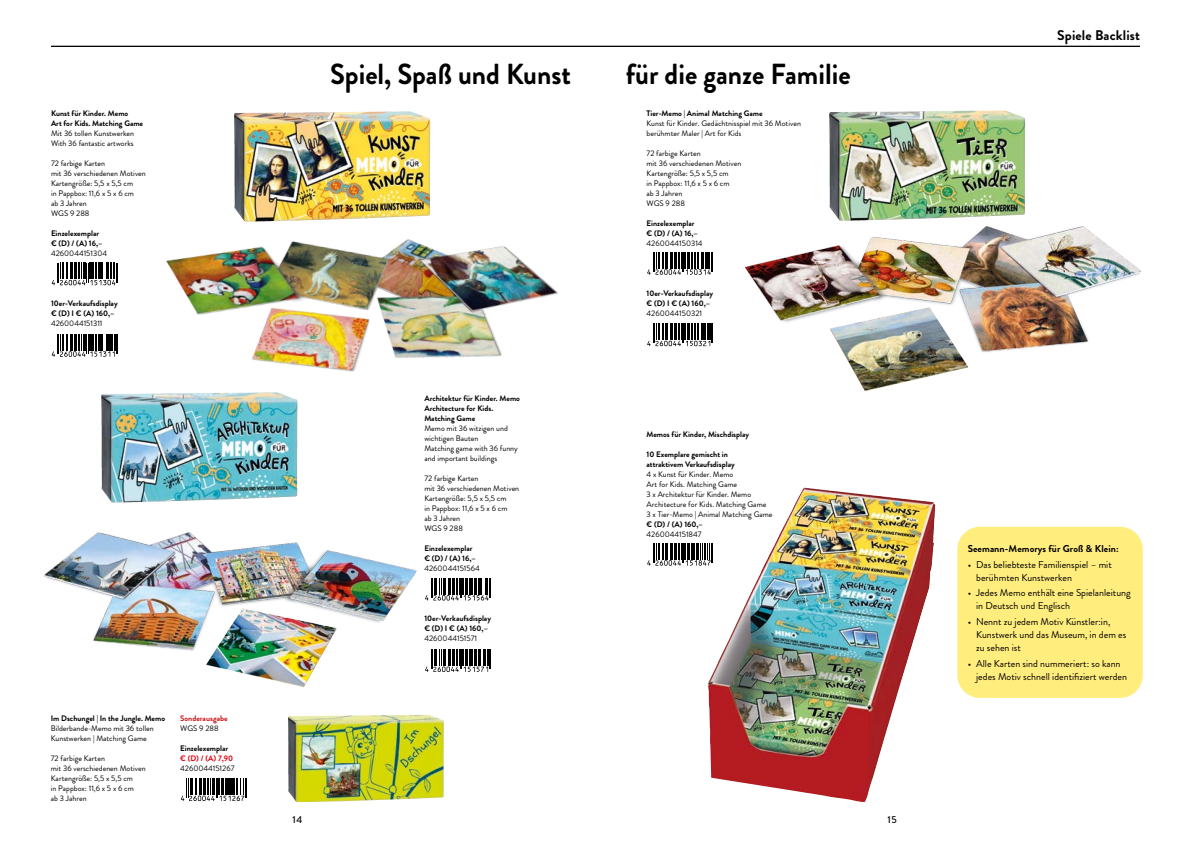
<style>
.page{position:relative;width:1191px;height:842px;background:#fff}
.page>*{position:absolute;margin:0;border:0;box-sizing:border-box;transform-origin:0 0}
.t1{font:700 29px "Brandon Grotesque";color:#000;scale:.95 1}
.t2{font:700 14px "Brandon Grotesque";letter-spacing:.01em;color:#000}
.t3{font:10px/13px "Brandon Grotesque";color:#000}
.t4{font:700 10px "Brandon Grotesque";letter-spacing:.005em;color:#000}
.t5{font:500 10px "Brandon Grotesque";color:#000}
.t6{font:8px/10px "Brandon Grotesque";color:#000}
.t7{font:700 8px/10px "Brandon Grotesque";color:#000}
.t8{font:700 8px "Brandon Grotesque";color:#cd1719}
.t9{font:700 8px "Brandon Grotesque";color:#e30613}
</style>
<div class="page">
<img style="left:288px;top:715px;width:156px;height:87px">
<svg style="left:52px;top:263px;width:66px;height:22px"></svg>
<svg style="left:52px;top:334px;width:66px;height:23px"></svg>
<img style="left:166px;top:211px;width:392px;height:161px">
<hr style="left:51px;top:46px;width:544px;height:1px;background:#000">
<img style="left:233px;top:111px;width:197px;height:111px">
<svg style="left:425px;top:578px;width:66px;height:22px"></svg>
<svg style="left:425px;top:650px;width:66px;height:22px"></svg>
<img style="left:101px;top:392px;width:196px;height:111px">
<svg style="left:181px;top:779px;width:66px;height:22px"></svg>
<img style="left:44px;top:532px;width:373px;height:155px">
<img style="left:829px;top:110px;width:196px;height:90px">
<div style="left:957px;top:527px;width:185px;height:171px;background:#ffed7e;border-radius:23px"></div>
<hr style="left:595px;top:46px;width:545px;height:1px;background:#000">
<img style="left:708px;top:487px;width:228px;height:315px">
<svg style="left:647px;top:252px;width:66px;height:23px"></svg>
<svg style="left:647px;top:324px;width:66px;height:22px"></svg>
<svg style="left:647px;top:543px;width:66px;height:23px"></svg>
<img style="left:744px;top:200px;width:398px;height:192px">
<p class="t7" style="left:51px;top:109px;width:94px">Kunst für Kinder. Memo<br>Art for Kids. Matching Game</p>
<p class="t6" style="left:51px;top:129px;width:85px">Mit 36 tollen Kunstwerken<br>With 36 fantastic artworks</p>
<p class="t6" style="left:51px;top:159px;width:96px">72 farbige Karten<br>mit 36 verschiedenen Motiven<br>Kartengröße: 5,5 x 5,5 cm<br>in Pappbox: 11,6 x 5 x 6 cm<br>ab 3 Jahren<br>WGS 9 288</p>
<p class="t7" style="left:51px;top:229px;width:53px">Einzelexemplar € (D) / (A) 16,–</p>
<p class="t6" style="left:51px;top:249px;width:58px">4260044151304</p>
<p class="t7" style="left:51px;top:299px;width:68px">10er-Verkaufsdisplay € (D) I € (A) 160,–</p>
<p class="t6" style="left:51px;top:319px;width:53px">4260044151311</p>
<p class="t7" style="left:51px;top:713px;width:116px">Im Dschungel | In the Jungle. Memo</p>
<p class="t6" style="left:51px;top:723px;width:104px">Bilderbande-Memo mit 36 tollen<br>Kunstwerken | Matching Game</p>
<p class="t6" style="left:51px;top:753px;width:96px">72 farbige Karten<br>mit 36 verschiedenen Motiven<br>Kartengröße: 5,5 x 5,5 cm<br>in Pappbox: 11,6 x 5 x 6 cm<br>ab 3 Jahren</p>
<p class="t8" style="left:180px;top:713px;width:49px">Sonderausgabe</p>
<p class="t6" style="left:180px;top:723px;width:40px">WGS 9 288</p>
<p class="t7" style="left:180px;top:743px;width:50px">Einzelexemplar</p>
<p class="t9" style="left:180px;top:753px;width:54px">€ (D) / (A) 7,90</p>
<p class="t6" style="left:180px;top:763px;width:56px">4260044151267</p>
<h1 class="t1" style="left:330px;top:53px;width:255px">Spiel, Spaß und Kunst</h1>
<h1 class="t1" style="left:626px;top:53px;width:238px">für die ganze Familie</h1>
<p class="t7" style="left:646px;top:108px;width:118px">Tier-Memo | Animal Matching Game</p>
<p class="t6" style="left:646px;top:118px;width:156px">Kunst für Kinder. Gedächtnisspiel mit 36 Motiven berühmter Maler | Art for Kids</p>
<p class="t6" style="left:646px;top:148px;width:96px">72 farbige Karten<br>mit 36 verschiedenen Motiven<br>Kartengröße: 5,5 x 5,5 cm<br>in Pappbox: 11,6 x 5 x 6 cm<br>ab 3 Jahren<br>WGS 9 288</p>
<p class="t7" style="left:646px;top:218px;width:53px">Einzelexemplar € (D) / (A) 16,–</p>
<p class="t6" style="left:646px;top:238px;width:58px">4260044150314</p>
<p class="t7" style="left:424px;top:394px;width:97px">Architektur für Kinder. Memo<br>Architecture for Kids.<br>Matching Game</p>
<p class="t6" style="left:424px;top:424px;width:95px">Memo mit 36 witzigen und wichtigen Bauten<br>Matching game with 36 funny and important buildings</p>
<p class="t6" style="left:424px;top:474px;width:96px">72 farbige Karten<br>mit 36 verschiedenen Motiven<br>Kartengröße: 5,5 x 5,5 cm<br>in Pappbox: 11,6 x 5 x 6 cm<br>ab 3 Jahren<br>WGS 9 288</p>
<p class="t7" style="left:424px;top:544px;width:53px">Einzelexemplar € (D) / (A) 16,–</p>
<p class="t6" style="left:424px;top:564px;width:57px">4260044151564</p>
<p class="t7" style="left:424px;top:614px;width:68px">10er-Verkaufsdisplay € (D) I € (A) 160,–</p>
<p class="t6" style="left:424px;top:634px;width:54px">4260044151571</p>
<p class="t7" style="left:646px;top:288px;width:68px">10er-Verkaufsdisplay € (D) I € (A) 160,–</p>
<p class="t6" style="left:646px;top:308px;width:57px">4260044150321</p>
<p class="t7" style="left:646px;top:429px;width:104px">Memos für Kinder, Mischdisplay</p>
<p class="t7" style="left:646px;top:449px;width:90px">10 Exemplare gemischt in attraktivem Verkaufsdisplay</p>
<p class="t6" style="left:646px;top:469px;width:128px">4 x Kunst für Kinder. Memo<br>Art for Kids. Matching Game<br>3 x Architektur für Kinder. Memo<br>Architecture for Kids. Matching Game<br>3 x Tier-Memo | Animal Matching Game</p>
<p class="t7" style="left:646px;top:519px;width:58px">€ (D) / (A) 160,–</p>
<p class="t6" style="left:646px;top:529px;width:57px">4260044151847</p>
<p class="t5" style="left:292px;top:813px;width:12px">14</p>
<p class="t5" style="left:887px;top:813px;width:11px">15</p>
<h2 class="t2" style="left:1057px;top:26px;width:84px">Spiele Backlist</h2>
<p class="t4" style="left:967px;top:541px;width:153px">Seemann-Memorys für Groß &amp; Klein:</p>
<p class="t3" style="left:976px;top:558px;width:137px;text-indent:-8px">• Das beliebteste Familienspiel – mit berühmten Kunstwerken</p>
<p class="t3" style="left:976px;top:587px;width:156px;text-indent:-8px">• Jedes Memo enthält eine Spielanleitung in Deutsch und Englisch</p>
<p class="t3" style="left:976px;top:615px;width:152px;text-indent:-8px">• Nennt zu jedem Motiv Künstler:in,<br>Kunstwerk und das Museum, in dem es zu sehen ist</p>
<p class="t3" style="left:976px;top:657px;width:152px;text-indent:-8px">• Alle Karten sind nummeriert: so kann jedes Motiv schnell identifiziert werden</p>
</div>
